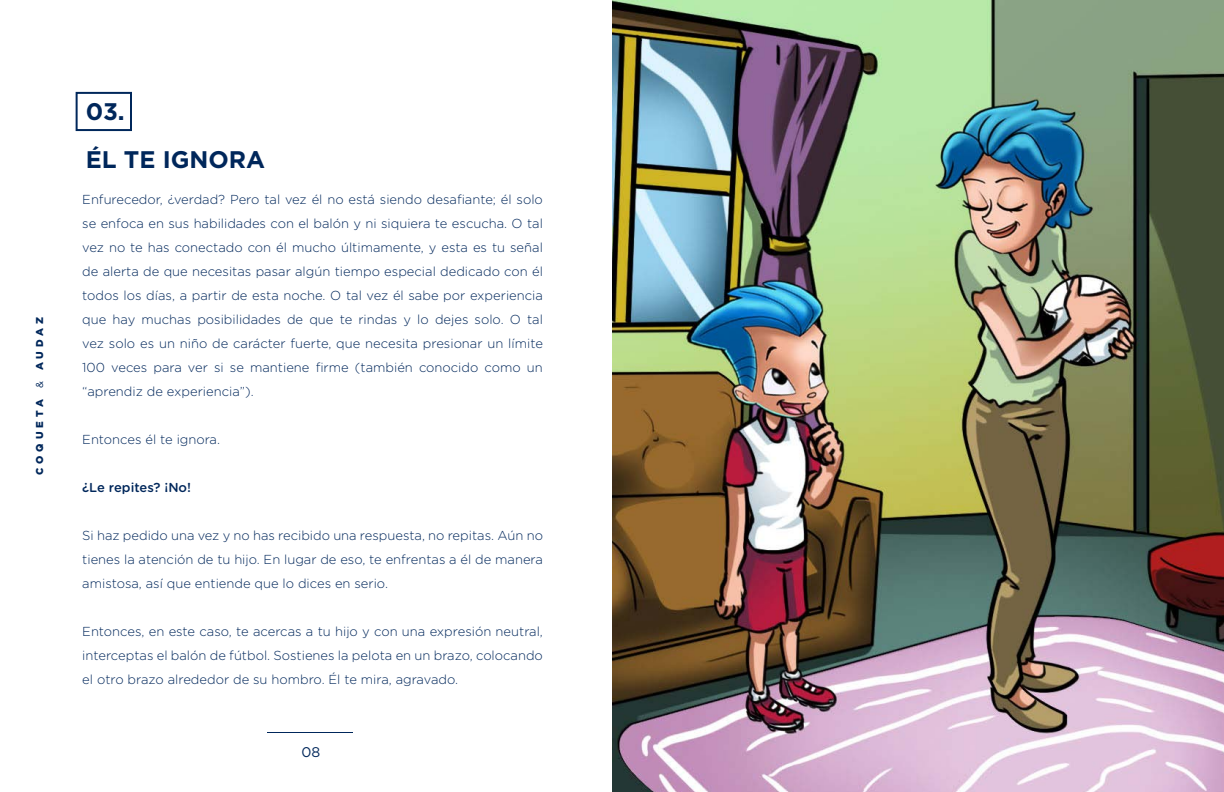
<style>
.page{position:relative;width:1224px;height:792px;background:#fff}
.page>*{position:absolute;margin:0;border:0;box-sizing:border-box;transform-origin:0 0}
.t1{font:700 24px "Gotham";color:#00275b}
.t2{font:14px "Gotham";color:#00275b}
.t3{font:300 13px/24px "Gotham Rounded";color:#00275b;text-align:justify}
.t4{font:500 13px "Gotham Rounded";color:#00275b}
.t5{font:900 10px "Gotham";letter-spacing:.4em;color:#00275b}
.s1{font-weight:400}
</style>
<div class="page">
<hr style="left:268px;top:732px;width:85px;height:1px;background:#00275b">
<div style="left:76px;top:92px;width:56px;height:39px;border:2px solid #00275b"></div>
<img style="left:613px;top:1px;width:611px;height:791px">
<p class="t5" style="left:33px;top:475px;width:159px;rotate:-90deg">COQUETA <span class="s1">&amp;</span> AUDAZ</p>
<p class="t1" style="left:86px;top:96px;width:41px">03.</p>
<p class="t1" style="left:86px;top:144px;width:181px">ÉL TE IGNORA</p>
<p class="t3" style="left:82px;top:187px;width:462px">Enfurecedor, ¿verdad? Pero tal vez él no está siendo desafiante; él solo se enfoca en sus habilidades con el balón y ni siquiera te escucha. O tal vez no te has conectado con él mucho últimamente, y esta es tu señal de alerta de que necesitas pasar algún tiempo especial dedicado con él todos los días, a partir de esta noche. O tal vez él sabe por experiencia que hay muchas posibilidades de que te rindas y lo dejes solo. O tal vez solo es un niño de carácter fuerte, que necesita presionar un límite 100 veces para ver si se mantiene firme (también conocido como un “aprendiz de experiencia”).</p>
<p class="t3" style="left:82px;top:427px;width:139px">Entonces él te ignora.</p>
<p class="t4" style="left:82px;top:478px;width:110px">¿Le repites? ¡No!</p>
<p class="t3" style="left:82px;top:523px;width:462px">Si haz pedido una vez y no has recibido una respuesta, no repitas. Aún no tienes la atención de tu hijo. En lugar de eso, te enfrentas a él de manera amistosa, así que entiende que lo dices en serio.</p>
<p class="t3" style="left:82px;top:619px;width:462px">Entonces, en este caso, te acercas a tu hijo y con una expresión neutral, interceptas el balón de fútbol. Sostienes la pelota en un brazo, colocando el otro brazo alrededor de su hombro. Él te mira, agravado.</p>
<p class="t2" style="left:301px;top:743px;width:20px">08</p>
</div>
